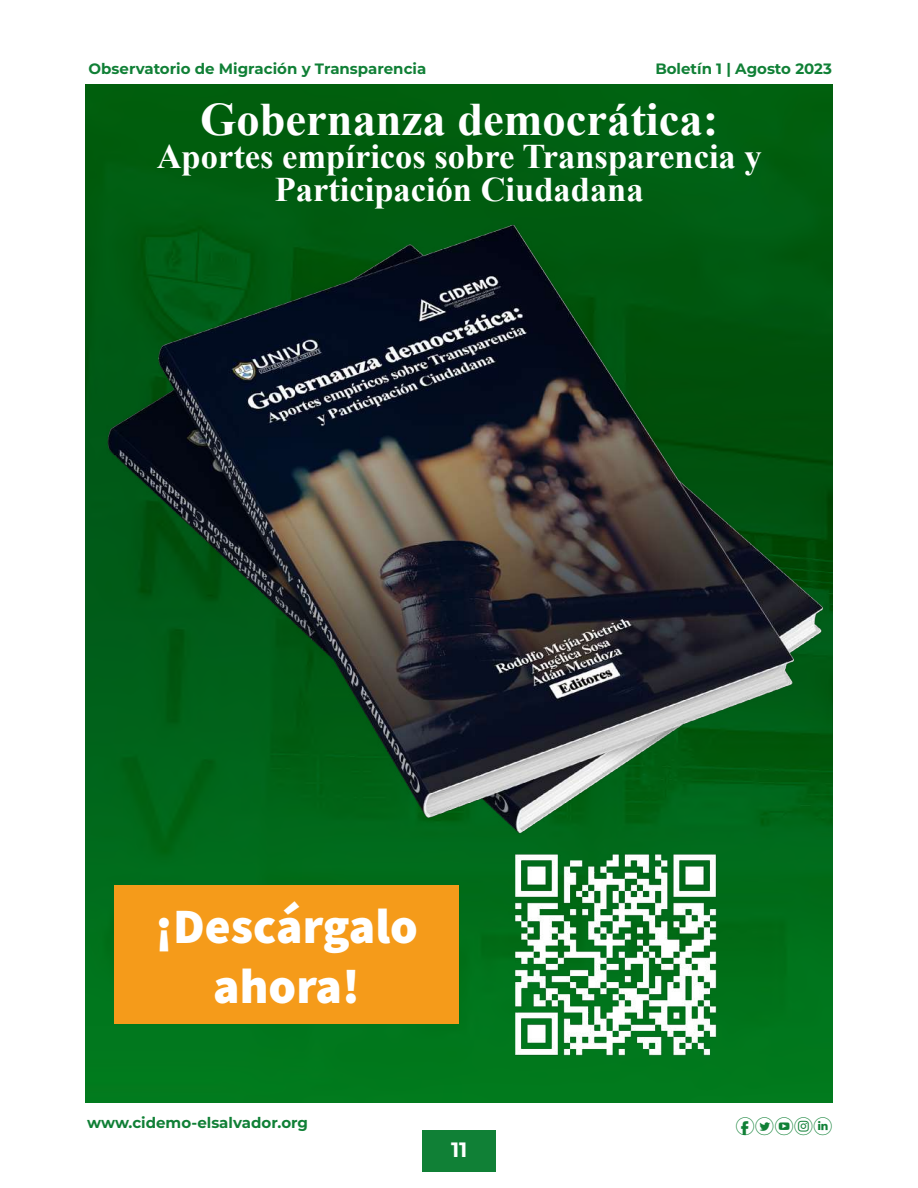
<style>
.page{position:relative;width:918px;height:1188px;background:#fff}
.page>*{position:absolute;margin:0;border:0;box-sizing:border-box;transform-origin:0 0}
.t1{font:900 49.5px/59.4px "Source Sans Pro";color:#fff;text-align:center}
.t2{font:700 46.5px "Times New Roman";color:#fff}
.t3{font:700 34.5px/33px "Times New Roman";color:#fff;text-align:center}
.t4{font:700 20.7px "Montserrat";color:#fff}
.t5{font:18px "typeecon";color:#108036}
.t6{font:700 15px "Montserrat";color:#108036}
</style>
<div class="page">
<div style="left:422px;top:1131px;width:74px;height:41px;background:#108036"></div>
<img style="left:85px;top:84px;width:748px;height:1018px">
<img style="left:85px;top:220px;width:748px;height:735px">
<img style="left:503px;top:842px;width:225px;height:225px">
<div style="left:114px;top:885px;width:345px;height:139px;background:#f59b1a"></div>
<p class="t6" style="left:89px;top:58px;width:339px">Observatorio de Migración y Transparencia</p>
<p class="t6" style="left:655px;top:58px;width:178px">Boletín 1 | Agosto 2023</p>
<h2 class="t2" style="left:200px;top:86px;width:519px">Gobernanza democrática:</h2>
<h3 class="t3" style="left:157px;top:139px;width:607px">Aportes empíricos sobre Transparencia y<br>Participación Ciudadana</h3>
<h1 class="t1" style="left:155px;top:898px;width:264px">¡Descárgalo ahora!</h1>
<p class="t6" style="left:87px;top:1112px;width:222px">www.cidemo-elsalvador.org</p>
<p class="t5" style="left:735px;top:1117px;width:99px">ftyil</p>
<h3 class="t4" style="left:451px;top:1134px;width:18px">11</h3>
</div>
